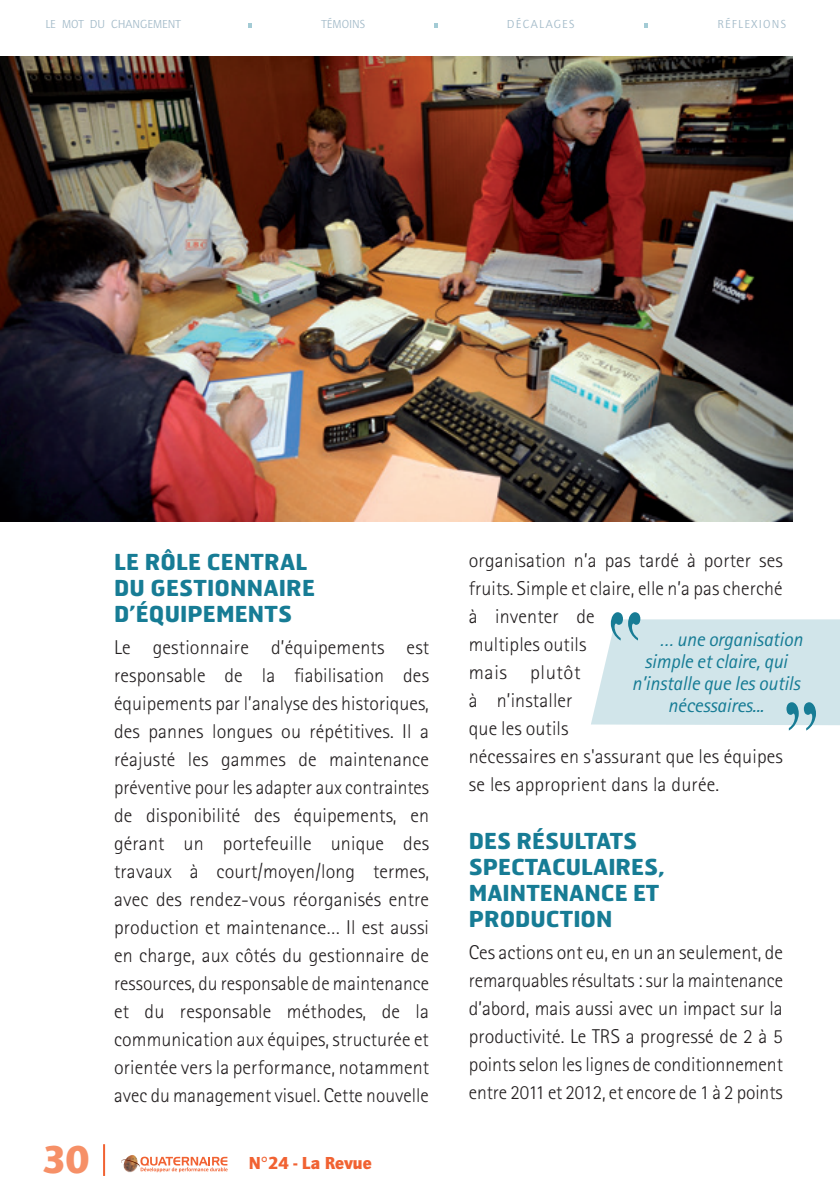
<style>
.page{position:relative;width:840px;height:1191px;background:#fff}
.page>*{position:absolute;margin:0;border:0;box-sizing:border-box;transform-origin:0 0}
.t1{font:900 40px "Quay Itc T";color:#f69067}
.t2{font:700 22px/26px "Hermes";color:#177c95}
.t3{font:300 20px/28px "Rotis Sans Serif";letter-spacing:.005em;color:#231f20;text-align:justify}
.t4{font:italic 20px "Rotis Sans Serif";letter-spacing:-.01em;color:#177c95}
.t5{font:900 18px "Quay Itc T";color:#f16232}
.t6{font:12px "Quay Itc T";color:#a5bcca}
.t7{font:12px "Quay Itc T";letter-spacing:.1em;color:#a5bcca}
</style>
<div class="page">
<hr style="left:103px;top:1144px;width:2px;height:32px;background:#f16232">
<svg style="left:121px;top:1155px;width:106px;height:17px"></svg>
<img style="left:0;top:57px;width:792px;height:464px">
<svg style="left:591px;top:612px;width:248px;height:118px;background:#d3e6ea"></svg>
<svg style="left:248px;top:23px;width:4px;height:5px"></svg>
<svg style="left:434px;top:23px;width:3px;height:5px"></svg>
<svg style="left:644px;top:23px;width:3px;height:5px"></svg>
<p class="t6" style="left:45px;top:17px;width:137px">LE MOT DU CHANGEMENT</p>
<p class="t6" style="left:321px;top:17px;width:45px">TÉMOINS</p>
<p class="t7" style="left:506px;top:17px;width:69px">DÉCALAGES</p>
<p class="t7" style="left:717px;top:17px;width:70px">RÉFLEXIONS</p>
<p class="t2" style="left:114px;top:548px;width:202px">LE RÔLE CENTRAL<br>DU GESTIONNAIRE<br>D’ÉQUIPEMENTS</p>
<p class="t3" style="left:114px;top:633px;width:316px">Le gestionnaire d’équipements est responsable de la fiabilisation des équipements par l’analyse des historiques, des pannes longues ou répétitives. Il a réajusté les gammes de maintenance préventive pour les adapter aux contraintes de disponibilité des équipements, en gérant un portefeuille unique des travaux à court/moyen/long termes, avec des rendez-vous réorganisés entre production et maintenance… Il est aussi en charge, aux côtés du gestionnaire de ressources, du responsable de maintenance et du responsable méthodes, de la communication aux équipes, structurée et orientée vers la performance, notamment avec du management visuel. Cette nouvelle</p>
<h1 class="t1" style="left:43px;top:1136px;width:48px">30</h1>
<p class="t5" style="left:249px;top:1151px;width:124px">N°24 - La Revue</p>
<p class="t3" style="left:468px;top:546px;width:315px;text-align:left">organisation n’a pas tardé à porter ses fruits. Simple et claire, elle n’a pas cherché à inventer de<br>multiples outils<br>mais plutôt<br>à n’installer<br>que les outils<br>nécessaires en s'assurant que les équipes se les approprient dans la durée.</p>
<p class="t2" style="left:468px;top:827px;width:197px">DES RÉSULTATS<br>SPECTACULAIRES,<br>MAINTENANCE ET<br>PRODUCTION</p>
<p class="t3" style="left:468px;top:938px;width:315px">Ces actions ont eu, en un an seulement, de remarquables résultats : sur la maintenance d’abord, mais aussi avec un impact sur la productivité. Le TRS a progressé de 2 à 5 points selon les lignes de conditionnement entre 2011 et 2012, et encore de 1 à 2 points</p>
<p class="t4" style="left:659px;top:627px;width:144px">… une organisation</p>
<p class="t4" style="left:644px;top:649px;width:144px">simple et claire, qui</p>
<p class="t4" style="left:631px;top:671px;width:170px">n’installe que les outils</p>
<p class="t4" style="left:667px;top:693px;width:97px">nécessaires...</p>
</div>
